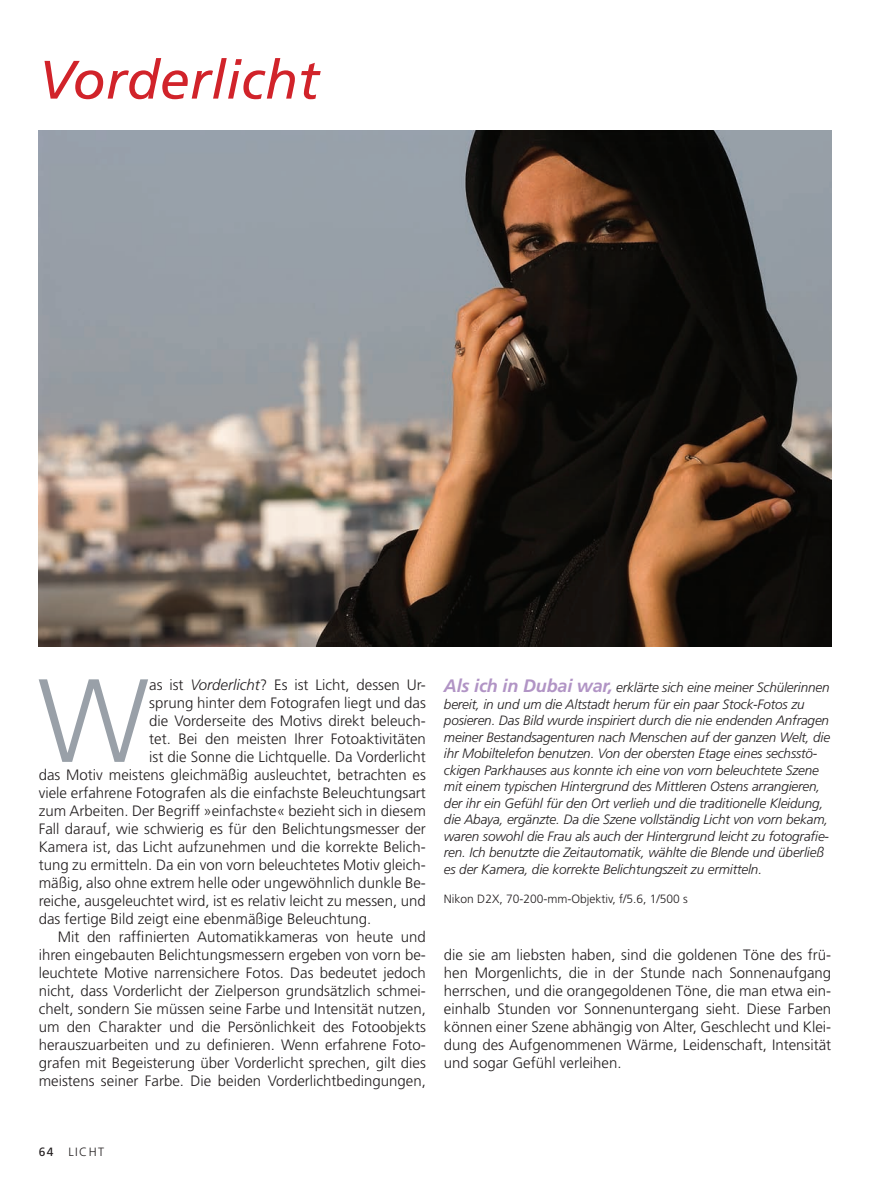
<style>
.page{position:relative;width:896px;height:1194px;background:#fff}
.page>*{position:absolute;margin:0;border:0;box-sizing:border-box;transform-origin:0 0}
.t1{font:300 118.2px "Frutiger";color:#99a0a8}
.t2{font:italic 54px "Frutiger";color:#d1232a}
.t3{font:300 15px/18px "Frutiger";color:#231f20;text-align:justify}
.t4{font:italic 300 13.5px/16.5px "Frutiger";letter-spacing:-.01em;color:#231f20}
.t5{font:300 12px "Frutiger";color:#231f20}
.s1{font-style:italic}
.s2{font-weight:700;font-size:18px;color:#b194c5}
.s3{font-weight:400}
</style>
<div class="page">
<img style="left:39px;top:130px;width:792px;height:516px">
<p class="t2" style="left:39px;top:58px;width:282px">Vorderlicht</p>
<p class="t1" style="left:38px;top:673px;width:113px">W</p>
<p class="t3" style="left:149px;top:676px;width:278px">as ist <span class="s1">Vorderlicht</span>? Es ist Licht, dessen Ur-</p>
<p class="t3" style="left:149px;top:694px;width:278px">sprung hinter dem Fotografen liegt und das</p>
<p class="t3" style="left:149px;top:712px;width:278px">die Vorderseite des Motivs direkt beleuch-</p>
<p class="t3" style="left:149px;top:730px;width:278px">tet. Bei den meisten Ihrer Fotoaktivitäten</p>
<p class="t3" style="left:149px;top:748px;width:278px">ist die Sonne die Lichtquelle. Da Vorderlicht</p>
<p class="t3" style="left:39px;top:766px;width:388px">das Motiv meistens gleichmäßig ausleuchtet, betrachten es</p>
<p class="t3" style="left:39px;top:784px;width:389px">viele erfahrene Fotografen als die einfachste Beleuchtungsart</p>
<p class="t3" style="left:39px;top:802px;width:389px">zum Arbeiten. Der Begriff »einfachste« bezieht sich in diesem</p>
<p class="t3" style="left:39px;top:820px;width:388px">Fall darauf, wie schwierig es für den Belichtungsmesser der</p>
<p class="t3" style="left:39px;top:838px;width:389px">Kamera ist, das Licht aufzunehmen und die korrekte Belich-</p>
<p class="t3" style="left:39px;top:856px;width:389px">tung zu ermitteln. Da ein von vorn beleuchtetes Motiv gleich-</p>
<p class="t3" style="left:39px;top:874px;width:389px">mäßig, also ohne extrem helle oder ungewöhnlich dunkle Be-</p>
<p class="t3" style="left:39px;top:892px;width:389px">reiche, ausgeleuchtet wird, ist es relativ leicht zu messen, und</p>
<p class="t3" style="left:39px;top:910px;width:334px">das fertige Bild zeigt eine ebenmäßige Beleuchtung.</p>
<p class="t3" style="left:58px;top:928px;width:369px">Mit den raffinierten Automatikkameras von heute und</p>
<p class="t3" style="left:39px;top:946px;width:389px">ihren eingebauten Belichtungsmessern ergeben von vorn be-</p>
<p class="t3" style="left:39px;top:964px;width:388px">leuchtete Motive narrensichere Fotos. Das bedeutet jedoch</p>
<p class="t3" style="left:39px;top:982px;width:389px">nicht, dass Vorderlicht der Zielperson grundsätzlich schmei-</p>
<p class="t3" style="left:39px;top:1000px;width:389px">chelt, sondern Sie müssen seine Farbe und Intensität nutzen,</p>
<p class="t3" style="left:39px;top:1018px;width:388px">um den Charakter und die Persönlichkeit des Fotoobjekts</p>
<p class="t3" style="left:39px;top:1036px;width:389px">herauszuarbeiten und zu definieren. Wenn erfahrene Foto-</p>
<p class="t3" style="left:39px;top:1054px;width:389px">grafen mit Begeisterung über Vorderlicht sprechen, gilt dies</p>
<p class="t3" style="left:39px;top:1072px;width:388px">meistens seiner Farbe. Die beiden Vorderlichtbedingungen,</p>
<p class="t4" style="left:444px;top:680px;width:387px"><span class="s2">Als ich in Dubai war,</span> erklärte sich eine meiner Schülerinnen bereit, in und um die Altstadt herum für ein paar Stock-Fotos zu posieren. Das Bild wurde inspiriert durch die nie endenden Anfragen meiner Bestandsagenturen nach Menschen auf der ganzen Welt, die ihr Mobiltelefon benutzen. Von der obersten Etage eines sechsstö&shy;ckigen Parkhauses aus konnte ich eine von vorn beleuchtete Szene mit einem typischen Hintergrund des Mittleren Ostens arrangieren, der ihr ein Gefühl für den Ort verlieh und die traditionelle Kleidung, die Abaya, ergänzte. Da die Szene vollständig Licht von vorn bekam, waren sowohl die Frau als auch der Hintergrund leicht zu fotografie&shy;ren. Ich benutzte die Zeitautomatik, wählte die Blende und überließ es der Kamera, die korrekte Belichtungszeit zu ermitteln.</p>
<p class="t5" style="left:444px;top:893px;width:245px">Nikon D2X, 70-200-mm-Objektiv, f/5.6, 1/500 s</p>
<p class="t3" style="left:444px;top:946px;width:389px">die sie am liebsten haben, sind die goldenen Töne des frü&shy;hen Morgenlichts, die in der Stunde nach Sonnenaufgang herrschen, und die orangegoldenen Töne, die man etwa ein&shy;einhalb Stunden vor Sonnenuntergang sieht. Diese Farben können einer Szene abhängig von Alter, Geschlecht und Klei&shy;dung des Aufgenommenen Wärme, Leidenschaft, Intensität und sogar Gefühl verleihen.</p>
<p class="t5" style="left:39px;top:1146px;width:67px"><span class="s3">64</span> LICHT</p>
</div>
